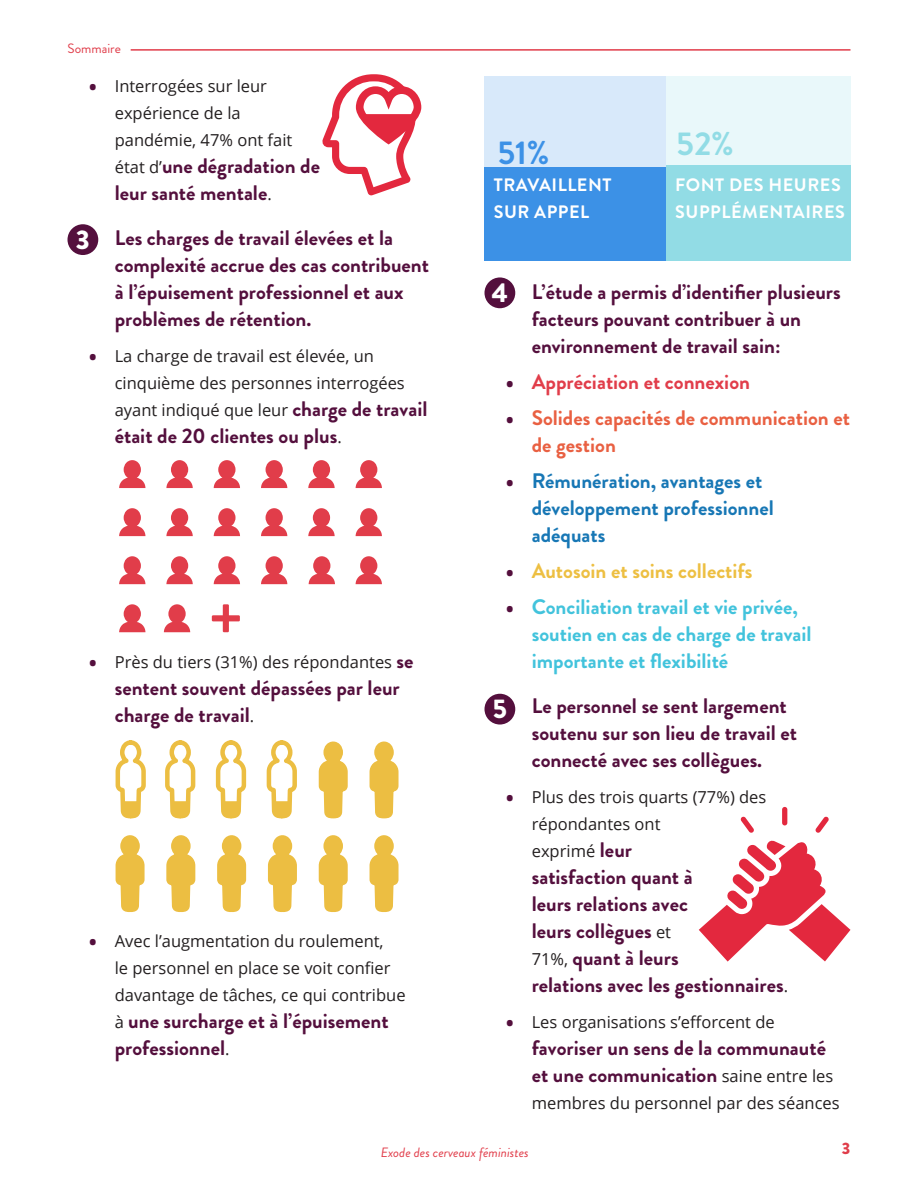
<style>
.page{position:relative;width:918px;height:1188px;background:#fff}
.page>*{position:absolute;margin:0;border:0;box-sizing:border-box;transform-origin:0 0}
.t1{font:700 33px "Brandon Grotesque";color:#3c91e6}
.t2{font:700 33px "Brandon Grotesque";color:#92dce5}
.Subheadings_PP{font:900 27px "Brandon Grotesque";color:#fff}
.Pullout_emphasis{font:700 21px/27px "Brandon Grotesque";color:#540f3d}
.t3{font:700 21px/27px "Brandon Grotesque";color:#42c3dc}
.t4{font:700 21px/27px "Brandon Grotesque";color:#1777b5}
.t5{font:700 21px/27px "Brandon Grotesque";color:#e96042}
.t6{font:700 21px "Brandon Grotesque";color:#edbf42}
.t7{font:700 21px "Brandon Grotesque";color:#e13d4a}
.t8{font:700 18px/27px "Brandon Grotesque";letter-spacing:.03em;color:#fff}
.t9{font:16.5px/27px "Open Sans";color:#231f20}
.t10{font:900 16.5px "Brandon Grotesque";color:#e03d4a}
.t11{font:italic 13.5px "Brandon Grotesque";color:#e13d4a}
.t12{font:13.5px "Brandon Grotesque";color:#e03d4a}
.s1{font-size:27px;color:#540f3d}
.s2{font-family:"Open Sans";font-weight:400;font-size:16.5px;color:#231f20}
.s3{font-family:"Brandon Grotesque";font-weight:700;font-size:21px;color:#540f3d}
.s4{font-family:"Open Sans";font-weight:400;font-size:27px;color:#540f3d}
</style>
<div class="page">
<hr style="left:131px;top:49px;width:720px;height:2px;background:#e13d4a">
<svg style="left:322px;top:74px;width:100px;height:122px"></svg>
<div style="left:67px;top:224px;width:31px;height:31px;background:#540f3d;border-radius:50%"></div>
<svg style="left:212px;top:604px;width:28px;height:28px"></svg>
<svg style="left:119px;top:460px;width:26px;height:28px"></svg>
<svg style="left:119px;top:508px;width:26px;height:28px"></svg>
<svg style="left:119px;top:556px;width:26px;height:28px"></svg>
<svg style="left:166px;top:460px;width:27px;height:28px"></svg>
<svg style="left:166px;top:508px;width:27px;height:28px"></svg>
<svg style="left:166px;top:556px;width:27px;height:28px"></svg>
<svg style="left:214px;top:460px;width:26px;height:28px"></svg>
<svg style="left:214px;top:508px;width:26px;height:28px"></svg>
<svg style="left:214px;top:556px;width:26px;height:28px"></svg>
<svg style="left:261px;top:460px;width:26px;height:28px"></svg>
<svg style="left:261px;top:508px;width:26px;height:28px"></svg>
<svg style="left:261px;top:556px;width:26px;height:28px"></svg>
<svg style="left:308px;top:460px;width:27px;height:28px"></svg>
<svg style="left:308px;top:508px;width:27px;height:28px"></svg>
<svg style="left:356px;top:508px;width:26px;height:28px"></svg>
<svg style="left:356px;top:460px;width:26px;height:28px"></svg>
<svg style="left:119px;top:604px;width:26px;height:28px"></svg>
<svg style="left:309px;top:556px;width:26px;height:28px"></svg>
<svg style="left:356px;top:556px;width:26px;height:28px"></svg>
<svg style="left:164px;top:604px;width:26px;height:28px"></svg>
<svg style="left:267px;top:835px;width:30px;height:78px"></svg>
<svg style="left:165px;top:740px;width:31px;height:79px"></svg>
<svg style="left:115px;top:740px;width:31px;height:79px"></svg>
<svg style="left:115px;top:835px;width:30px;height:77px"></svg>
<svg style="left:266px;top:740px;width:31px;height:79px"></svg>
<svg style="left:369px;top:835px;width:30px;height:77px"></svg>
<svg style="left:369px;top:741px;width:30px;height:78px"></svg>
<svg style="left:217px;top:835px;width:30px;height:77px"></svg>
<svg style="left:215px;top:740px;width:32px;height:79px"></svg>
<svg style="left:318px;top:835px;width:30px;height:77px"></svg>
<svg style="left:318px;top:741px;width:30px;height:78px"></svg>
<svg style="left:166px;top:835px;width:30px;height:77px"></svg>
<div style="left:484px;top:277px;width:31px;height:31px;background:#540f3d;border-radius:50%"></div>
<div style="left:484px;top:694px;width:31px;height:31px;background:#540f3d;border-radius:50%"></div>
<div style="left:782px;top:807px;width:5px;height:18px;background:#e3283e;border-radius:3px"></div>
<svg style="left:740px;top:816px;width:14px;height:17px"></svg>
<svg style="left:815px;top:816px;width:14px;height:17px"></svg>
<svg style="left:699px;top:840px;width:152px;height:122px"></svg>
<div style="left:484px;top:76px;width:182px;height:185px;background:#d8e9fa"></div>
<div style="left:484px;top:167px;width:182px;height:94px;background:#3c91e6"></div>
<div style="left:666px;top:76px;width:185px;height:185px;background:#e9f8fa"></div>
<div style="left:666px;top:165px;width:185px;height:96px;background:#92dce5"></div>
<p class="t12" style="left:68px;top:39px;width:55px">Sommaire</p>
<p class="t9" style="left:115px;top:72px;width:179px;text-indent:-27px"><span class="s1">•</span> Interrogées sur leur expérience de la pandémie, 47% ont fait</p>
<p class="Pullout_emphasis" style="left:115px;top:153px;width:207px"><span class="s2">état d’</span>une dégradation de leur santé mentale<span class="s2">.</span></p>
<p class="Pullout_emphasis" style="left:115px;top:225px;width:316px">Les charges de travail élevées et la complexité accrue des cas contribuent à l’épuisement professionnel et aux problèmes de rétention.</p>
<p class="t9" style="left:115px;top:342px;width:314px;text-indent:-27px"><span class="s1">•</span> La charge de travail est élevée, un cinquième des personnes interrogées ayant indiqué que leur <span class="s3">charge de travail</span></p>
<p class="Pullout_emphasis" style="left:115px;top:423px;width:229px">était de 20 clientes ou plus<span class="s2">.</span></p>
<p class="Subheadings_PP" style="left:76px;top:221px;width:15px">3</p>
<p class="t9" style="left:88px;top:648px;width:327px"><span class="s1">•</span> Près du tiers (31%) des répondantes <span class="s3">se</span></p>
<p class="Pullout_emphasis" style="left:115px;top:675px;width:287px">sentent souvent dépassées par leur charge de travail<span class="s2">.</span></p>
<p class="t9" style="left:115px;top:927px;width:292px;text-indent:-27px"><span class="s1">•</span> Avec l’augmentation du roulement,<br>le personnel en place se voit confier davantage de tâches, ce qui contribue</p>
<p class="Pullout_emphasis" style="left:115px;top:1008px;width:275px"><span class="s2">à</span> une surcharge et à l’épuisement professionnel<span class="s2">.</span></p>
<h1 class="t2" style="left:677px;top:121px;width:59px">52%</h1>
<h1 class="t1" style="left:498px;top:130px;width:53px">51%</h1>
<p class="t8" style="left:494px;top:172px;width:119px">TRAVAILLENT<br>SUR APPEL</p>
<p class="t8" style="left:675px;top:172px;width:171px">FONT DES HEURES<br>SUPPLÉMENTAIRES</p>
<p class="Subheadings_PP" style="left:492px;top:274px;width:18px">4</p>
<p class="Pullout_emphasis" style="left:532px;top:279px;width:311px">L’étude a permis d’identifier plusieurs facteurs pouvant contribuer à un environnement de travail sain:</p>
<p class="t7" style="left:505px;top:367px;width:247px"><span class="s4">•</span> Appréciation et connexion</p>
<p class="t5" style="left:532px;top:405px;width:320px;text-indent:-27px"><span class="s4">•</span> Solides capacités de communication et de gestion</p>
<p class="t4" style="left:532px;top:468px;width:244px;text-indent:-27px"><span class="s4">•</span> Rémunération, avantages et développement professionnel adéquats</p>
<p class="t6" style="left:505px;top:556px;width:249px"><span class="s4">•</span> Autosoin et soins collectifs</p>
<p class="t3" style="left:532px;top:594px;width:281px;text-indent:-27px"><span class="s4">•</span> Conciliation travail et vie privée, soutien en cas de charge de travail importante et flexibilité</p>
<p class="Pullout_emphasis" style="left:532px;top:693px;width:267px">Le personnel se sent largement soutenu sur son lieu de travail et connecté avec ses collègues.</p>
<p class="t9" style="left:532px;top:783px;width:236px;text-indent:-27px"><span class="s1">•</span> Plus des trois quarts (77%) des répondantes ont<br>exprimé <span class="s3">leur</span></p>
<p class="Pullout_emphasis" style="left:532px;top:864px;width:258px">satisfaction quant à<br>leurs relations avec<br>leurs collègues <span class="s2">et<br>71%,</span> quant à leurs<br>relations avec les gestionnaires<span class="s2">.</span></p>
<p class="t9" style="left:505px;top:1008px;width:272px"><span class="s1">•</span> Les organisations s’efforcent de</p>
<p class="Pullout_emphasis" style="left:532px;top:1035px;width:303px">favoriser un sens de la communauté et une communication <span class="s2">saine entre les</span></p>
<p class="t9" style="left:532px;top:1089px;width:309px">membres du personnel par des séances</p>
<p class="Subheadings_PP" style="left:493px;top:690px;width:16px">5</p>
<p class="t11" style="left:381px;top:1143px;width:150px">Exode des cerveaux féministes</p>
<p class="t10" style="left:842px;top:1137px;width:10px">3</p>
</div>
